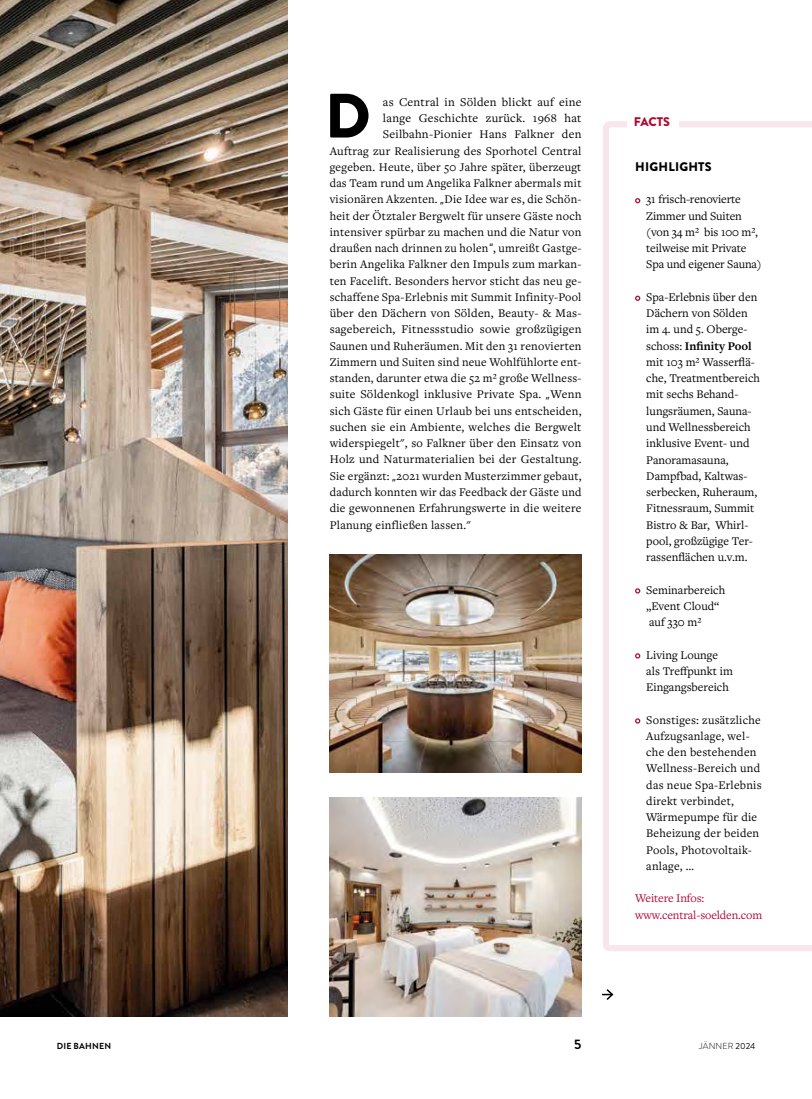
<style>
.page{position:relative;width:812px;height:1099px;background:#fff}
.page>*{position:absolute;margin:0;border:0;box-sizing:border-box;transform-origin:0 0}
.t1{font:900 62.5px "Brandon Grotesque";color:#000}
.t2{font:700 13.75px "Brandon Grotesque";color:#000}
.t3{font:900 12.5px "Brandon Grotesque";letter-spacing:.02em;color:#000}
.t4{font:900 12.5px "Brandon Grotesque";letter-spacing:-.015em;color:#b10933}
.t5{font:12.25px/16.2px "Freight Text Pro";letter-spacing:.02em;color:#000}
.t6{font:12.25px/16.2px "Freight Text Pro";color:#000}
.t7{font:12.25px/16.2px "Freight Text Pro";letter-spacing:-.01em;color:#000}
.t8{font:12.25px/16.2px "Freight Text Pro";letter-spacing:-.01em;color:#b10933}
.t9{font:300 8.75px "Brandon Grotesque";letter-spacing:.02em;color:#000}
.t10{font:700 8.75px "Brandon Grotesque";letter-spacing:.02em;color:#000}
.s1{font-family:"Inter Sans";font-style:italic}
.s2{font-weight:700}
.s3{font-weight:400}
</style>
<div class="page">
<img style="left:0;top:0;width:287px;height:1016px">
<svg style="left:602px;top:989px;width:12px;height:11px"></svg>
<div style="left:0;top:609px;width:48px;height:489px;background:#000;opacity:.18"></div>
<svg style="left:603px;top:121px;width:208px;height:830px"></svg>
<div style="left:626px;top:117px;width:52px;height:14px;background:#fff"></div>
<img style="left:330px;top:797px;width:251px;height:219px">
<img style="left:330px;top:554px;width:251px;height:218px">
<h1 class="t1" style="left:325px;top:72px;width:47px">D</h1>
<p class="t5" style="left:383px;top:93px;width:200px">as Central in Sölden blickt auf eine</p>
<p class="t5" style="left:383px;top:110px;width:200px">lange Geschichte zurück. 1968 hat</p>
<p class="t5" style="left:383px;top:126px;width:200px">Seilbahn-Pionier Hans Falkner den</p>
<p class="t5" style="left:330px;top:142px;width:253px">Auftrag zur Realisierung des Sporhotel Central</p>
<p class="t5" style="left:330px;top:158px;width:253px">gegeben. Heute, über 50 Jahre später, überzeugt</p>
<p class="t5" style="left:330px;top:175px;width:253px">das Team rund um Angelika Falkner abermals mit</p>
<p class="t5" style="left:330px;top:191px;width:253px">visionären Akzenten. <span class="s1">„</span>Die Idee war es, die Schön-</p>
<p class="t5" style="left:330px;top:207px;width:253px">heit der Ötztaler Bergwelt für unsere Gäste noch</p>
<p class="t5" style="left:330px;top:223px;width:253px">intensiver spürbar zu machen und die Natur von</p>
<p class="t5" style="left:330px;top:240px;width:253px">draußen nach drinnen zu holen<span class="s1">“</span>, umreißt Gastge-</p>
<p class="t5" style="left:330px;top:256px;width:253px">berin Angelika Falkner den Impuls zum markan-</p>
<p class="t5" style="left:330px;top:272px;width:253px">ten Facelift. Besonders hervor sticht das neu ge-</p>
<p class="t5" style="left:330px;top:288px;width:253px">schaffene Spa-Erlebnis mit Summit Infinity-Pool</p>
<p class="t5" style="left:330px;top:305px;width:253px">über den Dächern von Sölden, Beauty- &amp; Mas-</p>
<p class="t5" style="left:330px;top:321px;width:253px">sagebereich, Fitnessstudio sowie großzügigen</p>
<p class="t5" style="left:330px;top:337px;width:253px">Saunen und Ruheräumen. Mit den 31 renovierten</p>
<p class="t5" style="left:330px;top:353px;width:253px">Zimmern und Suiten sind neue Wohlfühlorte ent-</p>
<p class="t5" style="left:330px;top:370px;width:253px">standen, darunter etwa die 52 m² große Wellness-</p>
<p class="t5" style="left:330px;top:386px;width:253px">suite Söldenkogl inklusive Private Spa. <span class="s1">„</span>Wenn</p>
<p class="t5" style="left:330px;top:402px;width:253px">sich Gäste für einen Urlaub bei uns entscheiden,</p>
<p class="t5" style="left:330px;top:418px;width:253px">suchen sie ein Ambiente, welches die Bergwelt</p>
<p class="t5" style="left:330px;top:435px;width:253px">widerspiegelt", so Falkner über den Einsatz von</p>
<p class="t5" style="left:330px;top:451px;width:253px">Holz und Naturmaterialien bei der Gestaltung.</p>
<p class="t5" style="left:330px;top:467px;width:253px">Sie ergänzt: <span class="s1">„</span>2021 wurden Musterzimmer gebaut,</p>
<p class="t5" style="left:330px;top:483px;width:253px">dadurch konnten wir das Feedback der Gäste und</p>
<p class="t5" style="left:330px;top:500px;width:253px">die gewonnenen Erfahrungswerte in die weitere</p>
<p class="t5" style="left:330px;top:516px;width:142px">Planung einfließen lassen."</p>
<p class="t4" style="left:633px;top:113px;width:38px">FACTS</p>
<p class="t3" style="left:635px;top:158px;width:78px">HIGHLIGHTS</p>
<p class="t7" style="left:646px;top:191px;width:117px">31 frisch-renovierte<br>Zimmer und Suiten (von 34 m² bis 100 m², teilweise mit Private<br>Spa und eigener Sauna)</p>
<p class="t6" style="left:646px;top:288px;width:115px">Spa-Erlebnis über den<br>Dächern von Sölden im 4. und 5. Oberge&shy;schoss: <span class="s2">Infinity Pool </span>mit 103 m² Wasserflä&shy;che, Treatmentbereich mit sechs Behand&shy;lungsräumen, Sauna&shy;und Wellnessbereich inklusive Event- und<br>Panoramasauna,<br>Dampfbad, Kaltwas&shy;serbecken, Ruheraum,<br>Fitnessraum, Summit<br>Bistro &amp; Bar, Whirl&shy;pool, großzügige Ter&shy;rassenflächen u.v.m.</p>
<p class="t6" style="left:646px;top:581px;width:80px">Seminarbereich „Event Cloud“ auf 330 m²</p>
<p class="t6" style="left:646px;top:646px;width:88px">Living Lounge als Treffpunkt im<br>Eingangsbereich</p>
<p class="t5" style="left:646px;top:711px;width:117px">Sonstiges: zusätzliche<br>Aufzugsanlage, wel&shy;che den bestehenden<br>Wellness-Bereich und das neue Spa-Erlebnis direkt verbindet,<br>Wärmepumpe für die<br>Beheizung der beiden<br>Pools, Photovoltaik&shy;anlage, …</p>
<p class="t8" style="left:635px;top:890px;width:129px">Weitere Infos: www.central-soelden.com</p>
<p class="t10" style="left:57px;top:1039px;width:56px">DIE BAHNEN</p>
<p class="t2" style="left:574px;top:1034px;width:9px">5</p>
<p class="t9" style="left:699px;top:1039px;width:58px">JÄNNER <span class="s3">2024</span></p>
</div>
